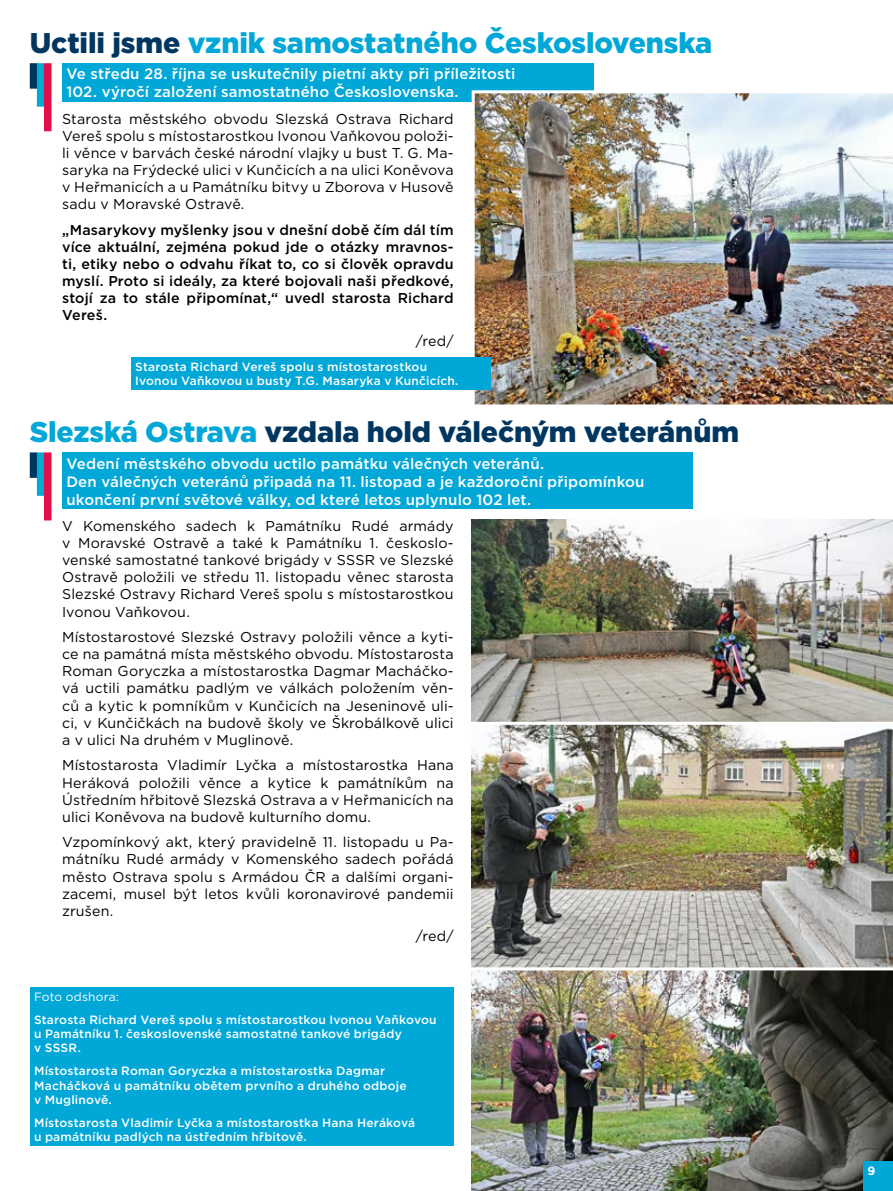
<style>
.page{position:relative;width:893px;height:1191px;background:#fff}
.page>*{position:absolute;margin:0;border:0;box-sizing:border-box;transform-origin:0 0}
.t1{font:900 28.5px "Gotham";letter-spacing:-.005em;color:#00a7d7}
.t2{font:900 28.5px "Gotham";letter-spacing:-.005em;color:#00365f}
.t3{font:500 15px/18px "Gotham";letter-spacing:.01em;color:#fff}
.t4{font:14.25px/17.1px "Gotham";letter-spacing:.005em;color:#000;text-align:justify}
.t5{font:500 14.25px/17.1px "Gotham";letter-spacing:.01em;color:#000;text-align:justify}
.t6{font:500 12px/14.4px "Gotham";letter-spacing:.015em;color:#fff}
.t7{font:12px "Gotham";letter-spacing:.015em;color:#fff}
.t8{font:700 12px "Gotham";color:#fff}
.s1{color:#00365f}
.s2{color:#00a7d7}
</style>
<div class="page">
<img style="left:472px;top:519px;width:421px;height:203px">
<div style="left:30px;top:63px;width:7px;height:26px;background:#00365f"></div>
<div style="left:37px;top:63px;width:7px;height:44px;background:#00acd0"></div>
<div style="left:44px;top:63px;width:8px;height:68px;background:#e20e49"></div>
<div style="left:30px;top:452px;width:7px;height:26px;background:#00365f"></div>
<div style="left:37px;top:452px;width:7px;height:44px;background:#00acd0"></div>
<div style="left:44px;top:452px;width:8px;height:68px;background:#e20e49"></div>
<div style="left:62px;top:63px;width:532px;height:39px;background:#00a7d7"></div>
<div style="left:62px;top:452px;width:631px;height:57px;background:#00a7d7"></div>
<img style="left:472px;top:90px;width:421px;height:315px">
<img style="left:472px;top:725px;width:421px;height:242px">
<img style="left:472px;top:970px;width:421px;height:221px">
<div style="left:131px;top:357px;width:360px;height:33px;background:#00a7d7"></div>
<div style="left:30px;top:986px;width:424px;height:159px;background:#00a7d7"></div>
<div style="left:863px;top:1161px;width:30px;height:30px;background:#00a7d7"></div>
<h1 class="t1" style="left:30px;top:23px;width:684px"><span class="s1">Uctili jsme</span> vznik samostatného Československa</h1>
<p class="t3" style="left:66px;top:65px;width:450px">Ve středu 28. října se uskutečnily pietní akty při příležitosti<br>102. výročí založení samostatného Československa.</p>
<p class="t4" style="left:62px;top:110px;width:393px">Starosta městského obvodu Slezská Ostrava Richard Vereš spolu s místostarostkou Ivonou Vaňkovou položi&shy;li věnce v barvách české národní vlajky u bust T. G. Ma&shy;saryka na Frýdecké ulici v Kunčicích a na ulici Koněvova v Heřmanicích a u Památníku bitvy u Zborova v Husově sadu v Moravské Ostravě.</p>
<p class="t5" style="left:62px;top:221px;width:393px">„Masarykovy myšlenky jsou v dnešní době čím dá l tím více aktuá lní, zejména pokud jde o otázky mravnos&shy;ti, etiky nebo o odvahu říkat to, co si člově k opravdu myslí. Proto si ideá ly, za které bojovali naš i předkové, stojí za to stá le připomínat,“ uvedl starosta Richard Vereš.</p>
<p class="t4" style="left:416px;top:332px;width:39px">/red/</p>
<p class="t6" style="left:135px;top:359px;width:325px">Starosta Richard Vereš spolu s místostarostkou<br>Ivonou Vaňkovou u busty T.G. Masaryka v Kunčicích.</p>
<h1 class="t2" style="left:30px;top:412px;width:711px"><span class="s2">Slezská Ostrava</span> vzdala hold válečným veteránům</h1>
<p class="t3" style="left:66px;top:454px;width:580px">Vedení městského obvodu uctilo památku válečných veteránů.<br>Den válečných veteránů připadá na 11. listopad a je každoroční připomínkou ukončení první světové války, od které letos uplynulo 102 let.</p>
<p class="t4" style="left:62px;top:517px;width:393px">V Komenského sadech k Památníku Rudé armády v Moravské Ostravě a také k Památníku 1. českoslo&shy;venské samostatné tankové brigády v SSSR ve Slezské Ostravě položili ve středu 11. listopadu věnec starosta Slezské Ostravy Richard Vereš spolu s místostarostkou Ivonou Vaňkovou.</p>
<p class="t4" style="left:62px;top:628px;width:393px">Místostarostové Slezské Ostravy položili věnce a kyti&shy;ce na památná místa městského obvodu. Místostarosta Roman Goryczka a místostarostka Dagmar Macháčko&shy;vá uctili památku padlým ve válkách položením věn&shy;ců a kytic k pomníkům v Kunčicích na Jeseninově uli&shy;ci, v Kunčičkách na budově školy ve Škrobálkově ulici a v ulici Na druhém v Muglinově.</p>
<p class="t4" style="left:62px;top:756px;width:393px">Místostarosta Vladimír Lyčka a místostarostka Hana Heráková položili věnce a kytice k památníkům na Ústředním hřbitově Slezská Ostrava a v Heřmanicích na ulici Koněvova na budově kulturního domu.</p>
<p class="t4" style="left:62px;top:833px;width:393px">Vzpomínkový akt, který pravidelně 11. listopadu u Pa&shy;mátníku Rudé armády v Komenského sadech pořádá město Ostrava spolu s Armádou ČR a dalšími organi&shy;zacemi, musel být letos kvůli koronavirové pandemii zrušen.</p>
<p class="t4" style="left:416px;top:927px;width:39px">/red/</p>
<p class="t7" style="left:34px;top:988px;width:86px">Foto odshora:</p>
<p class="t6" style="left:34px;top:1012px;width:404px">Starosta Richard Vereš spolu s místostarostkou Ivonou Vaňkovou u Památníku 1. československé samostatné tankové brigády<br>v SSSR.</p>
<p class="t6" style="left:34px;top:1063px;width:374px">Místostarosta Roman Goryczka a místostarostka Dagmar<br>Macháčková u památníku obětem prvního a druhého odboje v Muglinově.</p>
<p class="t6" style="left:34px;top:1115px;width:383px">Místostarosta Vladimír Lyčka a místostarostka Hana Heráková u památníku padlých na ústředním hřbitově.</p>
<p class="t8" style="left:867px;top:1162px;width:9px">9</p>
</div>
